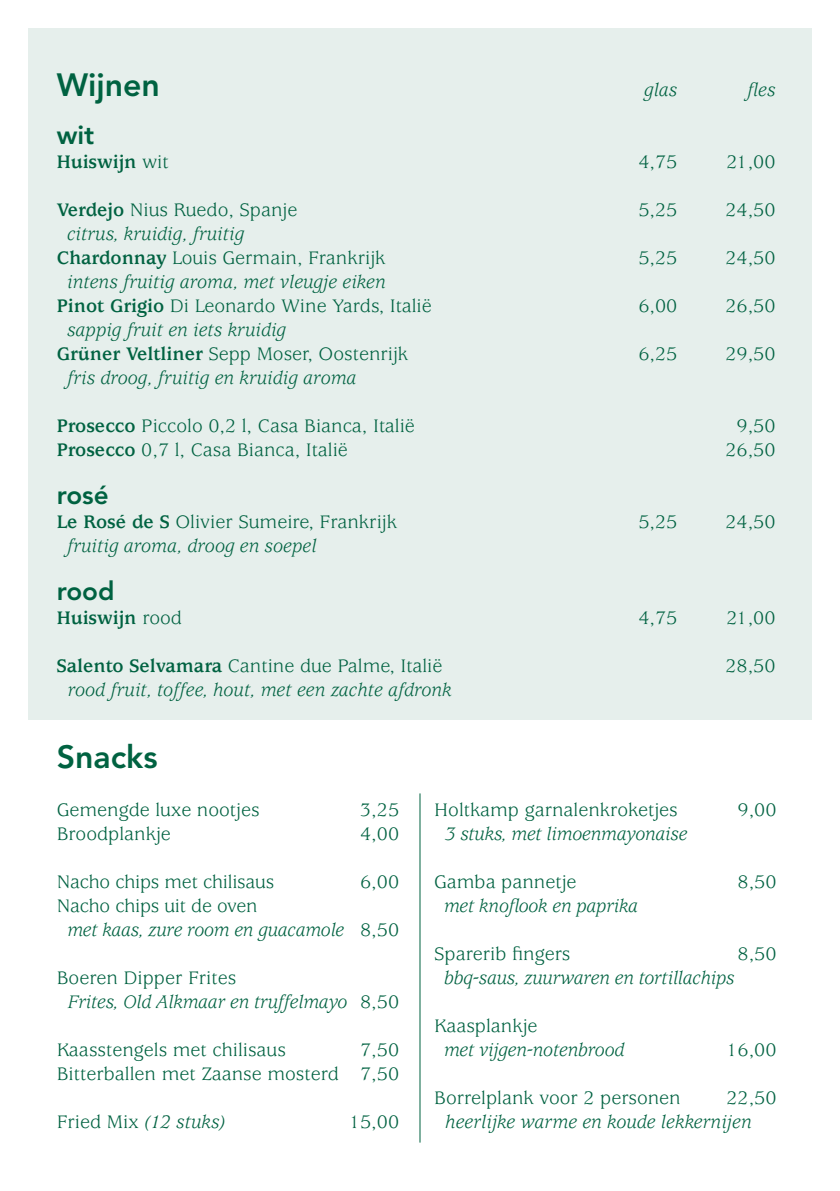
<style>
.page{position:relative;width:840px;height:1191px;background:#fff}
.page>*{position:absolute;margin:0;border:0;box-sizing:border-box;transform-origin:0 0}
.t1{font:800 32px "Avenir LT Std";color:#006241}
.t2{font:800 26px "Avenir LT Std";color:#006241}
.t3{font:italic 20px/24px "Usherwood Std";color:#006241}
.t4{font:20px/24px "Usherwood Std";color:#006241;text-align:right}
.t5{font:700 20px "Usherwood Std";color:#006241}
.s1{font-weight:400}
.s2{font-weight:700}
.s3{font-weight:700;font-style:normal}
.s4{font-style:normal}
</style>
<div class="page">
<div style="left:28px;top:28px;width:783px;height:692px;background:#e6efec"></div>
<hr style="left:419px;top:793px;width:1px;height:349px;background:#006241">
<h1 class="t1" style="left:57px;top:66px;width:105px">Wijnen</h1>
<p class="t3" style="left:643px;top:79px;width:35px">glas</p>
<p class="t3" style="left:747px;top:79px;width:30px">fles</p>
<h2 class="t2" style="left:57px;top:120px;width:39px">wit</h2>
<p class="t5" style="left:57px;top:151px;width:113px">Huiswijn <span class="s1">wit</span></p>
<p class="t4" style="left:638px;top:151px;width:40px">4,75</p>
<p class="t4" style="left:726px;top:151px;width:50px">21,00</p>
<p class="t4" style="left:57px;top:199px;width:242px"><span class="s2">Verdejo</span> Nius Ruedo, Spanje</p>
<p class="t4" style="left:638px;top:199px;width:40px">5,25</p>
<p class="t4" style="left:725px;top:199px;width:52px">24,50</p>
<p class="t3" style="left:57px;top:223px;width:330px;text-indent:10px">citrus, kruidig, fruitig<br><span class="s3">Chardonnay</span> <span class="s4">Louis Germain, Frankrijk</span></p>
<p class="t4" style="left:638px;top:247px;width:40px">5,25</p>
<p class="t4" style="left:725px;top:247px;width:52px">24,50</p>
<p class="t3" style="left:57px;top:271px;width:376px;text-indent:10px">intens fruitig aroma, met vleugje eiken<br><span class="s3">Pinot Grigio</span> <span class="s4">Di Leonardo Wine Yards, Italië</span></p>
<p class="t3" style="left:57px;top:319px;width:353px;text-indent:10px">sappig fruit en iets kruidig<br><span class="s3">Grüner Veltliner</span> <span class="s4">Sepp Moser, Oostenrijk</span></p>
<p class="t4" style="left:638px;top:295px;width:40px">6,00</p>
<p class="t4" style="left:725px;top:295px;width:52px">26,50</p>
<p class="t4" style="left:638px;top:343px;width:40px">6,25</p>
<p class="t4" style="left:725px;top:343px;width:52px">29,50</p>
<p class="t3" style="left:67px;top:367px;width:291px">fris droog, fruitig en kruidig aroma</p>
<p class="t4" style="left:57px;top:415px;width:359px"><span class="s2">Prosecco</span> Piccolo 0,2 l, Casa Bianca, Italië</p>
<p class="t4" style="left:736px;top:415px;width:40px">9,50</p>
<p class="t4" style="left:57px;top:439px;width:292px"><span class="s2">Prosecco</span> 0,7 l, Casa Bianca, Italië</p>
<p class="t4" style="left:725px;top:439px;width:52px">26,50</p>
<h2 class="t2" style="left:57px;top:480px;width:53px">rosé</h2>
<p class="t4" style="left:57px;top:511px;width:341px"><span class="s2">Le Rosé de S</span> Olivier Sumeire, Frankrijk</p>
<p class="t4" style="left:638px;top:511px;width:40px">5,25</p>
<p class="t4" style="left:725px;top:511px;width:52px">24,50</p>
<p class="t3" style="left:67px;top:535px;width:251px">fruitig aroma, droog en soepel</p>
<h2 class="t2" style="left:57px;top:576px;width:59px">rood</h2>
<p class="t5" style="left:57px;top:607px;width:127px">Huiswijn <span class="s1">rood</span></p>
<p class="t4" style="left:638px;top:607px;width:40px">4,75</p>
<p class="t4" style="left:726px;top:607px;width:50px">21,00</p>
<p class="t4" style="left:57px;top:655px;width:387px"><span class="s2">Salento Selvamara</span> Cantine due Palme, Italië</p>
<p class="t4" style="left:725px;top:655px;width:52px">28,50</p>
<p class="t3" style="left:68px;top:679px;width:385px">rood fruit, toffee, hout, met een zachte afdronk</p>
<h1 class="t1" style="left:57px;top:738px;width:102px">Snacks</h1>
<p class="t4" style="left:57px;top:799px;width:204px">Gemengde luxe nootjes</p>
<p class="t4" style="left:360px;top:799px;width:40px">3,25</p>
<p class="t4" style="left:57px;top:823px;width:116px">Broodplankje</p>
<p class="t4" style="left:360px;top:823px;width:40px">4,00</p>
<p class="t4" style="left:57px;top:871px;width:219px">Nacho chips met chilisaus</p>
<p class="t4" style="left:360px;top:871px;width:40px">6,00</p>
<p class="t3" style="left:67px;top:895px;width:333px;text-indent:-11px"><span class="s4">Nacho chips uit de oven<br></span>met kaas, zure room en guacamole <span class="s4">8,50</span></p>
<p class="t3" style="left:68px;top:967px;width:332px;text-indent:-11px"><span class="s4">Boeren Dipper Frites<br></span>Frites, Old Alkmaar en truffelmayo <span class="s4">8,50</span></p>
<p class="t4" style="left:57px;top:1039px;width:230px">Kaasstengels met chilisaus</p>
<p class="t4" style="left:57px;top:1039px;width:343px">7,50<br>Bitterballen met Zaanse mosterd 7,50</p>
<p class="t3" style="left:57px;top:1111px;width:170px"><span class="s4">Fried Mix</span> (12 stuks)</p>
<p class="t4" style="left:349px;top:1111px;width:52px">15,00</p>
<p class="t4" style="left:434px;top:799px;width:245px">Holtkamp garnalenkroketjes</p>
<p class="t4" style="left:737px;top:799px;width:40px">9,00</p>
<p class="t3" style="left:445px;top:823px;width:244px">3 stuks, met limoenmayonaise</p>
<p class="t4" style="left:434px;top:871px;width:144px">Gamba pannetje</p>
<p class="t4" style="left:737px;top:871px;width:40px">8,50</p>
<p class="t3" style="left:444px;top:895px;width:195px">met knoflook en paprika</p>
<p class="t4" style="left:434px;top:943px;width:137px">Sparerib fingers</p>
<p class="t4" style="left:737px;top:943px;width:40px">8,50</p>
<p class="t3" style="left:444px;top:967px;width:292px">bbq-saus, zuurwaren en tortillachips</p>
<p class="t4" style="left:434px;top:1015px;width:105px">Kaasplankje</p>
<p class="t3" style="left:444px;top:1039px;width:182px">met vijgen-notenbrood</p>
<p class="t4" style="left:726px;top:1039px;width:52px">16,00</p>
<p class="t4" style="left:434px;top:1087px;width:248px">Borrelplank voor 2 personen</p>
<p class="t4" style="left:726px;top:1087px;width:52px">22,50</p>
<p class="t3" style="left:445px;top:1111px;width:308px">heerlijke warme en koude lekkernijen</p>
</div>
